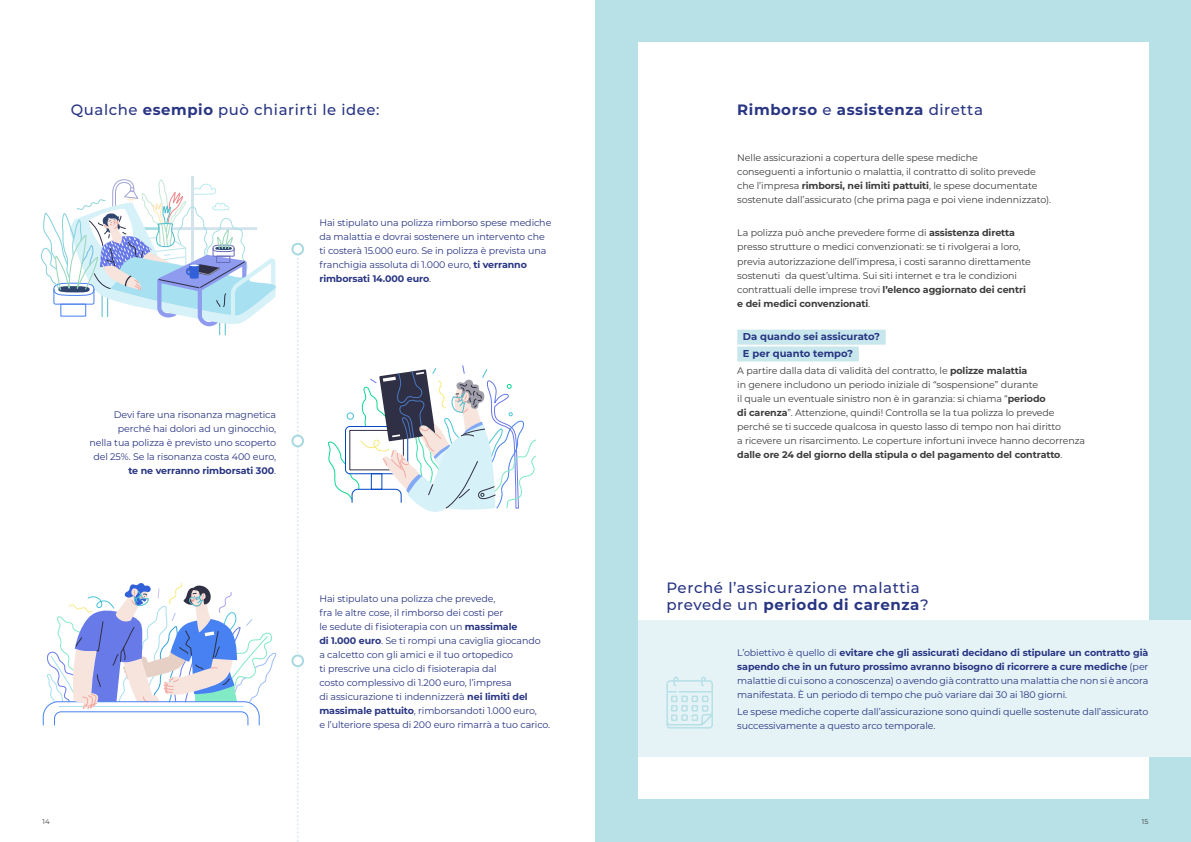
<style>
.page{position:relative;width:1191px;height:842px;background:#fff}
.page>*{position:absolute;margin:0;border:0;box-sizing:border-box;transform-origin:0 0}
.t1{font:500 15px/17px "Montserrat";letter-spacing:.04em;color:#283583}
.t2{font:700 15px "Montserrat";letter-spacing:.04em;color:#283583}
.t3{font:700 10px/16.8px "Montserrat";color:#283583}
.t4{font:9.5px/14px "Montserrat";letter-spacing:-.01em;color:#283583}
.t5{font:9.5px/14px "Montserrat";letter-spacing:-.01em;color:#3c3c3b}
.t6{font:7px "Montserrat";color:#3c3c3b}
.s1{font-weight:700}
.s2{font-weight:500}
</style>
<div class="page">
<div style="left:595px;top:0;width:596px;height:842px;background:#b8e0e7"></div>
<div style="left:638px;top:43px;width:510px;height:756px;background:#fff"></div>
<div style="left:737px;top:330px;width:148px;height:15px;background:#c8e7ec"></div>
<div style="left:737px;top:346px;width:122px;height:15px;background:#c8e7ec"></div>
<svg style="left:43px;top:583px;width:234px;height:143px"></svg>
<hr style="left:191px;top:176px;width:3px;height:98px;background:#d2e3ec">
<svg style="left:41px;top:179px;width:235px;height:156px"></svg>
<svg style="left:328px;top:365px;width:208px;height:147px"></svg>
<svg style="left:297px;top:255px;width:2px;height:587px"></svg>
<div style="left:291px;top:243px;width:13px;height:12px;border:2px solid #a8d9e2;border-radius:50%"></div>
<div style="left:292px;top:436px;width:11px;height:10px;background:#fff;border-radius:50%"></div>
<div style="left:291px;top:435px;width:13px;height:12px;border:2px solid #a8d9e2;border-radius:50%"></div>
<div style="left:292px;top:655px;width:11px;height:11px;background:#fff;border-radius:50%"></div>
<div style="left:291px;top:654px;width:13px;height:13px;border:2px solid #a8d9e2;border-radius:50%"></div>
<div style="left:638px;top:621px;width:553px;height:136px;background:#e5f3f6"></div>
<svg style="left:666px;top:677px;width:47px;height:52px"></svg>
<h1 class="t1" style="left:71px;top:101px;width:310px">Qualche <span class="s1">esempio</span> può chiarirti le idee:</h1>
<p class="t4" style="left:319px;top:215px;width:233px">Hai stipulato una polizza rimborso spese mediche da malattia e dovrai sostenere un intervento che ti costerà 15.000 euro. Se in polizza è prevista una franchigia assoluta di 1.000 euro, <span class="s1">ti verranno rimborsati 14.000 euro</span>.</p>
<p class="t4" style="left:89px;top:407px;width:188px;text-align:right">Devi fare una risonanza magnetica perché hai dolori ad un ginocchio,<br>nella tua polizza è previsto uno scoperto del 25%. Se la risonanza costa 400 euro, <span class="s1">te ne verranno rimborsati 300</span>.</p>
<p class="t4" style="left:319px;top:592px;width:232px">Hai stipulato una polizza che prevede,<br>fra le altre cose, il rimborso dei costi per<br>le sedute di fisioterapia con un <span class="s1">massimale<br>di 1.000 euro</span>. Se ti rompi una caviglia giocando<br>a calcetto con gli amici e il tuo ortopedico<br>ti prescrive una ciclo di fisioterapia dal<br>costo complessivo di 1.200 euro, l’impresa<br>di assicurazione ti indennizzerà <span class="s1">nei limiti del massimale pattuito</span>, rimborsandoti 1.000 euro,<br>e l’ulteriore spesa di 200 euro rimarrà a tuo carico.</p>
<h1 class="t2" style="left:737px;top:99px;width:247px">Rimborso <span class="s2">e</span> assistenza <span class="s2">diretta</span></h1>
<p class="t5" style="left:737px;top:150px;width:315px">Nelle assicurazioni a copertura delle spese mediche<br>conseguenti a infortunio o malattia, il contratto di solito prevede che l’impresa <span class="s1">rimborsi, nei limiti pattuiti</span>, le spese documentate sostenute dall’assicurato (che prima paga e poi viene indennizzato).</p>
<p class="t5" style="left:737px;top:226px;width:295px">La polizza può anche prevedere forme di <span class="s1">assistenza diretta </span>presso strutture o medici convenzionati: se ti rivolgerai a loro, previa autorizzazione dell’impresa, i costi saranno direttamente sostenuti da quest’ultima. Sui siti internet e tra le condizioni contrattuali delle imprese trovi <span class="s1">l’elenco aggiornato dei centri e dei medici convenzionati</span>.</p>
<p class="t3" style="left:743px;top:328px;width:139px">Da quando sei assicurato?<br>E per quanto tempo?</p>
<p class="t5" style="left:737px;top:363px;width:349px">A partire dalla data di validità del contratto, le <span class="s1">polizze malattia<br></span>in genere includono un periodo iniziale di “sospensione” durante<br>il quale un eventuale sinistro non è in garanzia: si chiama “<span class="s1">periodo<br>di carenza</span>”. Attenzione, quindi! Controlla se la tua polizza lo prevede perché se ti succede qualcosa in questo lasso di tempo non hai diritto<br>a ricevere un risarcimento. Le coperture infortuni invece hanno decorrenza <span class="s1">dalle ore 24 del giorno della stipula o del pagamento del contratto</span>.</p>
<h1 class="t1" style="left:666px;top:578px;width:264px">Perché l’assicurazione malattia prevede un <span class="s1">periodo di carenza</span>?</h1>
<p class="t4" style="left:737px;top:645px;width:413px;text-align:justify">L’obiettivo è quello di <span class="s1">evitare che gli assicurati decidano di stipulare un contratto già sapendo che in un futuro prossimo avranno bisogno di ricorrere a cure mediche</span> (per malattie di cui sono a conoscenza) o avendo già contratto una malattia che non si è ancora manifestata. È un periodo di tempo che può variare dai 30 ai 180 giorni.</p>
<p class="t4" style="left:737px;top:704px;width:413px">Le spese mediche coperte dall’assicurazione sono quindi quelle sostenute dall’assicurato successivamente a questo arco temporale.</p>
<p class="t6" style="left:43px;top:817px;width:9px">14</p>
<p class="t6" style="left:1142px;top:817px;width:8px">15</p>
</div>
